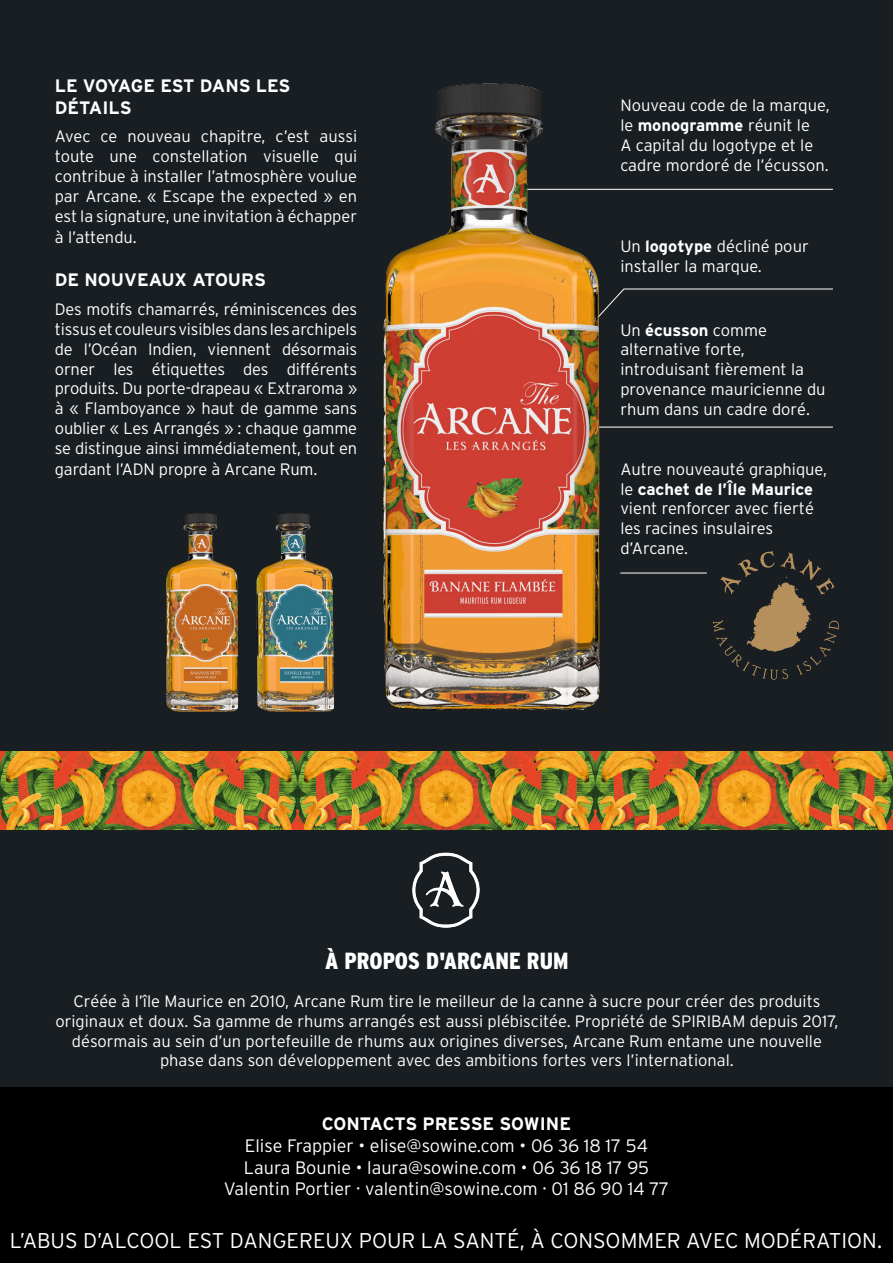
<style>
.page{position:relative;width:893px;height:1263px;background:#fff}
.page>*{position:absolute;margin:0;border:0;box-sizing:border-box;transform-origin:0 0}
.t1{font:900 condensed 23.4px "Interstate";color:#fff}
.t2{font:300 21.3px "Interstate";color:#fff}
.t3{font:300 18px/21.6px "Interstate";color:#fff;text-align:center}
.t4{font:700 18px/21.6px "Interstate";color:#fff}
.t5{font:300 16.5px/19.8px "Interstate";color:#fff}
.s1{font-weight:700}
</style>
<div class="page">
<div style="left:0;top:0;width:893px;height:826px;background:#191e22"></div>
<div style="left:0;top:826px;width:893px;height:393px;background:#191e22"></div>
<img style="left:0;top:751px;width:893px;height:78px">
<div style="left:0;top:1087px;width:893px;height:176px;background:#000"></div>
<img style="left:412px;top:852px;width:68px;height:76px">
<hr style="left:512px;top:189px;width:321px;height:1px;background:#fff">
<svg style="left:613px;top:289px;width:220px;height:13px"></svg>
<hr style="left:579px;top:427px;width:254px;height:1px;background:#fff">
<svg style="left:713px;top:551px;width:126px;height:129px"></svg>
<hr style="left:620px;top:573px;width:87px;height:1px;background:#fff">
<img style="left:166px;top:513px;width:73px;height:199px">
<img style="left:256px;top:513px;width:79px;height:199px">
<img style="left:383px;top:83px;width:230px;height:628px">
<p class="t4" style="left:55px;top:75px;width:237px">LE VOYAGE EST DANS LES<br>DÉTAILS</p>
<p class="t5" style="left:55px;top:127px;width:304px;text-align:justify">Avec ce nouveau chapitre, c’est aussi toute une constellation visuelle qui contribue à installer l’atmosphère voulue par Arcane. « Escape the expected » en est la signature, une invitation à échapper</p>
<p class="t5" style="left:55px;top:227px;width:83px">à l’attendu.</p>
<p class="t4" style="left:55px;top:269px;width:213px">DE NOUVEAUX ATOURS</p>
<p class="t5" style="left:55px;top:299px;width:304px;text-align:justify">Des motifs chamarrés, réminiscences des tissus et couleurs visibles dans les archipels de l’Océan Indien, viennent désormais orner les étiquettes des différents produits. Du porte-drapeau « Extraroma » à « Flamboyance » haut de gamme sans oublier « Les Arrangés » : chaque gamme se distingue ainsi immédiatement, tout en</p>
<p class="t5" style="left:55px;top:460px;width:264px">gardant l’ADN propre à Arcane Rum.</p>
<p class="t5" style="left:620px;top:459px;width:208px">Autre nouveauté graphique, le <span class="s1">cachet de l’Île Maurice </span>vient renforcer avec fierté les racines insulaires d’Arcane.</p>
<p class="t5" style="left:620px;top:95px;width:211px">Nouveau code de la marque, le <span class="s1">monogramme</span> réunit le<br>A capital du logotype et le cadre mordoré de l’écusson.</p>
<p class="t5" style="left:620px;top:236px;width:190px">Un <span class="s1">logotype</span> décliné pour installer la marque.</p>
<p class="t5" style="left:620px;top:320px;width:207px">Un <span class="s1">écusson</span> comme alternative forte, introduisant fièrement la provenance mauricienne du rhum dans un cadre doré.</p>
<h1 class="t1" style="left:325px;top:947px;width:245px">À PROPOS D'ARCANE RUM</h1>
<p class="t5" style="left:55px;top:991px;width:784px;text-align:center">Créée à l’île Maurice en 2010, Arcane Rum tire le meilleur de la canne à sucre pour créer des produits originaux et doux. Sa gamme de rhums arrangés est aussi plébiscitée. Propriété de SPIRIBAM depuis 2017, désormais au sein d’un portefeuille de rhums aux origines diverses, Arcane Rum entame une nouvelle phase dans son développement avec des ambitions fortes vers l’international.</p>
<p class="t4" style="left:322px;top:1113px;width:251px">CONTACTS PRESSE SOWINE</p>
<p class="t3" style="left:224px;top:1134px;width:447px">Elise Frappier • elise@sowine.com • 06 36 18 17 54<br>Laura Bounie • laura@sowine.com • 06 36 18 17 95<br>Valentin Portier · valentin@sowine.com · 01 86 90 14 77</p>
<p class="t2" style="left:10px;top:1228px;width:874px">L’ABUS D’ALCOOL EST DANGEREUX POUR LA SANTÉ, À CONSOMMER AVEC MODÉRATION.</p>
</div>
